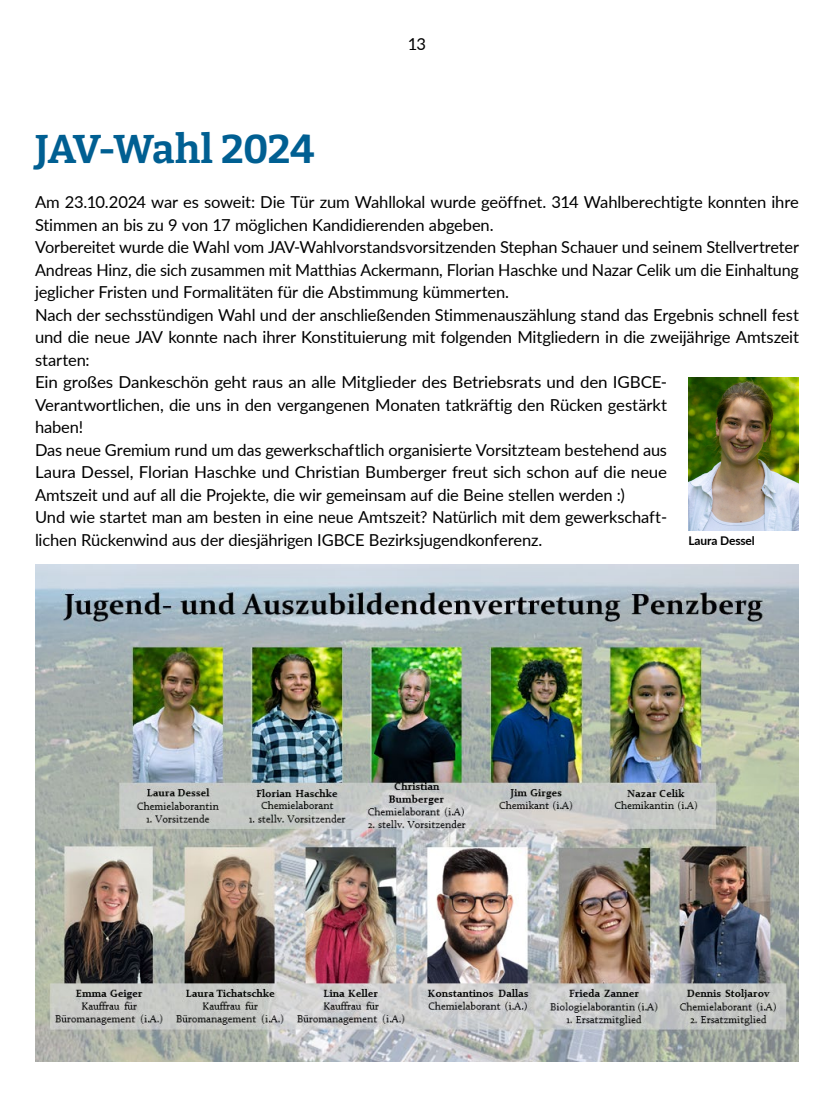
<style>
.page{position:relative;width:834px;height:1112px;background:#fff}
.page>*{position:absolute;margin:0;border:0;box-sizing:border-box;transform-origin:0 0}
.Überschrift-80pt{font:700 40px "Bitter";letter-spacing:-.015em;color:#005f92}
.Grundschrift{font:16.5px/22.5px "Lato";letter-spacing:-.01em;color:#000;text-align:justify}
.BU{font:700 12px "Lato";letter-spacing:-.01em;color:#000}
</style>
<div class="page">
<img style="left:35px;top:564px;width:764px;height:498px">
<img style="left:688px;top:377px;width:111px;height:154px">
<p class="Grundschrift" style="left:408px;top:32px;width:20px">13</p>
<p class="Überschrift-80pt" style="left:35px;top:117px;width:281px">JAV-Wahl 2024</p>
<p class="Grundschrift" style="left:35px;top:190px;width:765px">Am 23.10.2024 war es soweit: Die Tür zum Wahllokal wurde geöffnet. 314 Wahlberechtigte konnten ihre<br>Stimmen an bis zu 9 von 17 möglichen Kandidierenden abgeben.</p>
<p class="Grundschrift" style="left:35px;top:235px;width:765px">Vorbereitet wurde die Wahl vom JAV-Wahlvorstandsvorsitzenden Stephan Schauer und seinem Stellvertreter Andreas Hinz, die sich zusammen mit Matthias Ackermann, Florian Haschke und Nazar Celik um die Einhaltung jeglicher Fristen und Formalitäten für die Abstimmung kümmerten.</p>
<p class="Grundschrift" style="left:35px;top:303px;width:766px">Nach der sechsstündigen Wahl und der anschließenden Stimmenauszählung stand das Ergebnis schnell fest und die neue JAV konnte nach ihrer Konstituierung mit folgenden Mitgliedern in die zweijährige Amtszeit starten:</p>
<p class="Grundschrift" style="left:35px;top:370px;width:634px">Ein großes Dankeschön geht raus an alle Mitglieder des Betriebsrats und den IGBCE-Verantwortlichen, die uns in den vergangenen Monaten tatkräftig den Rücken gestärkt haben!</p>
<p class="Grundschrift" style="left:35px;top:438px;width:634px">Das neue Gremium rund um das gewerkschaftlich organisierte Vorsitzteam bestehend aus Laura Dessel, Florian Haschke und Christian Bumberger freut sich schon auf die neue Amtszeit und auf all die Projekte, die wir gemeinsam auf die Beine stellen werden :)</p>
<p class="Grundschrift" style="left:35px;top:505px;width:634px">Und wie startet man am besten in eine neue Amtszeit? Natürlich mit dem gewerkschaft&shy;lichen Rückenwind aus der diesjährigen IGBCE Bezirksjugendkonferenz.</p>
<p class="BU" style="left:688px;top:532px;width:68px">Laura Dessel</p>
</div>
